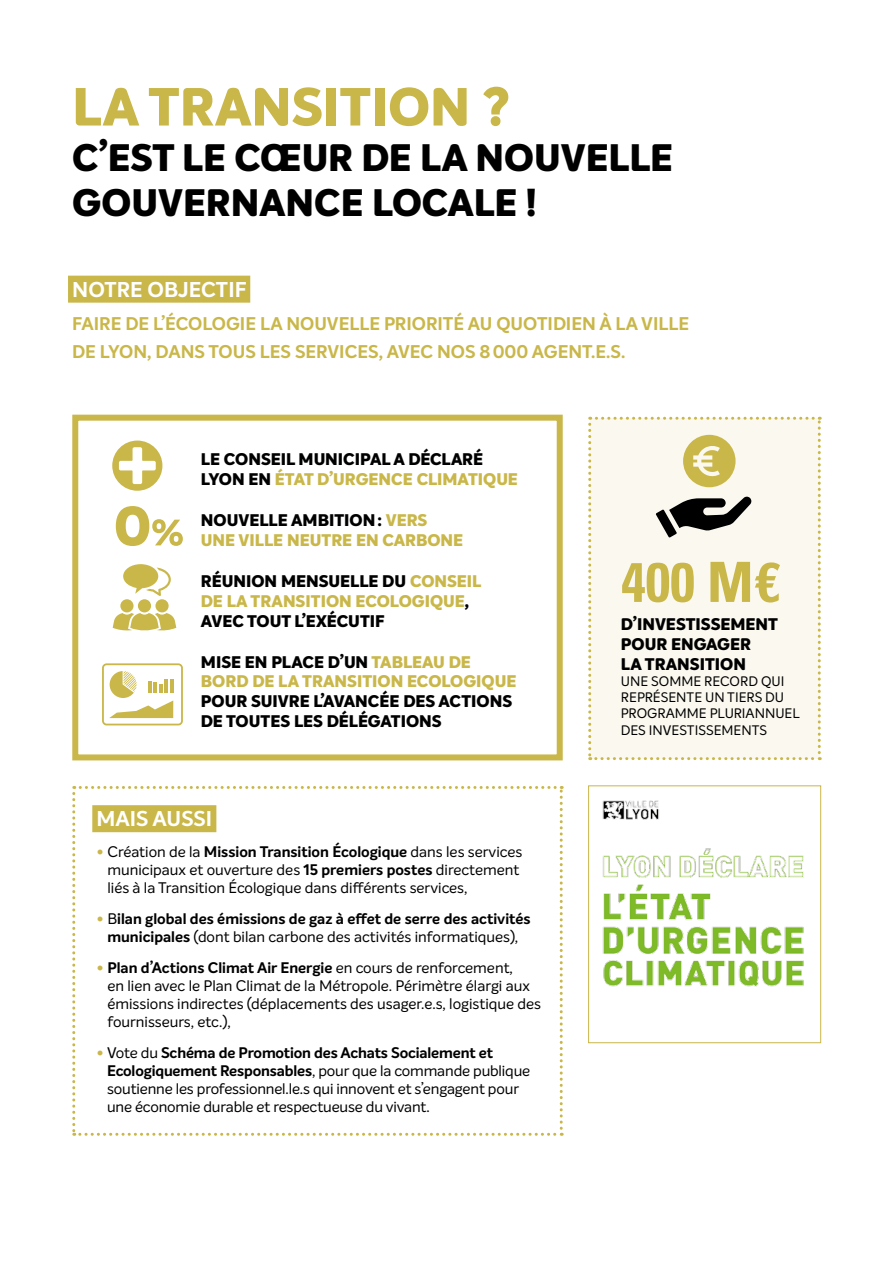
<style>
.page{position:relative;width:893px;height:1263px;background:#fff}
.page>*{position:absolute;margin:0;border:0;box-sizing:border-box;transform-origin:0 0}
.t1{font:700 condensed 55.5px "Univers";color:#c9b749}
.TITRE_2{font:800 52.5px "Intelo";color:#c9b749}
.TITRE_2-2{font:800 37.5px/45px "Intelo";color:#000}
.t2{font:700 21px "Intelo Alt";color:#fff}
.t3{font:700 18px/28.5px "Intelo Alt";color:#c9b749}
.t4{font:800 16.5px/19.8px "Intelo Alt";color:#000}
.t5{font:800 16.5px/19.8px "Intelo Alt";color:#c9b749}
.t6{font:800 16.5px/19.8px "Intelo";color:#000}
.t7{font:15px/18px "Intelo";color:#000}
.t8{font:700 15px/18px "Intelo Alt";color:#000;text-align:center}
.t9{font:13.5px/16.2px "Intelo";color:#000}
.s1{color:#c9b749}
.s2{color:#000}
.s3{font-family:"DIN Pro";font-weight:700;color:#c9b749}
.s4{font-family:"Intelo Alt";font-weight:700}
.s5{font-family:"DIN Pro";color:#c9b749}
.s6{font-family:"Intelo";font-weight:400}
.s7{font-family:"Helvetica Neue"}
</style>
<div class="page">
<div style="left:68px;top:276px;width:182px;height:27px;background:#c9b749"></div>
<div style="left:72px;top:415px;width:491px;height:345px;background:#fff;border:6px solid #c9b749"></div>
<svg style="left:588px;top:417px;width:233px;height:343px"></svg>
<svg style="left:116px;top:506px;width:67px;height:40px"></svg>
<img style="left:602px;top:800px;width:202px;height:187px">
<div style="left:588px;top:785px;width:233px;height:258px;border:1px solid #c9b749"></div>
<svg style="left:72px;top:786px;width:491px;height:350px"></svg>
<div style="left:112px;top:441px;width:50px;height:50px;background:#c9b749;border-radius:50%"></div>
<svg style="left:119px;top:447px;width:37px;height:37px"></svg>
<svg style="left:113px;top:613px;width:63px;height:18px"></svg>
<div style="left:138px;top:599px;width:13px;height:13px;background:#c9b749;border-radius:50%"></div>
<div style="left:120px;top:599px;width:14px;height:13px;background:#c9b749;border-radius:50%"></div>
<div style="left:155px;top:599px;width:14px;height:13px;background:#c9b749;border-radius:50%"></div>
<svg style="left:123px;top:564px;width:48px;height:32px"></svg>
<svg style="left:102px;top:663px;width:81px;height:62px"></svg>
<p class="TITRE_2" style="left:72px;top:73px;width:439px">LA TRANSITION ?</p>
<p class="TITRE_2-2" style="left:72px;top:136px;width:602px">C’EST LE CŒUR DE LA NOUVELLE<br>GOUVERNANCE LOCALE !</p>
<p class="t2" style="left:72px;top:276px;width:176px">NOTRE OBJECTIF</p>
<p class="t3" style="left:72px;top:309px;width:618px">FAIRE DE L’ÉCOLOGIE LA NOUVELLE PRIORITÉ AU QUOTIDIEN À LA VILLE<br>DE LYON, DANS TOUS LES SERVICES, AVEC NOS 8000 AGENT.E.S.</p>
<p class="t4" style="left:201px;top:450px;width:319px">LE CONSEIL MUNICIPAL A DÉCLARÉ<br>LYON EN <span class="s1">ÉTAT D’URGENCE CLIMATIQUE</span></p>
<p class="t5" style="left:201px;top:511px;width:264px"><span class="s2">NOUVELLE AMBITION:</span> VERS<br>UNE VILLE NEUTRE EN CARBONE</p>
<p class="t4" style="left:201px;top:572px;width:282px">RÉUNION MENSUELLE DU <span class="s1">CONSEIL<br>DE LA TRANSITION ECOLOGIQUE</span>,<br>AVEC TOUT L’EXÉCUTIF</p>
<p class="t4" style="left:201px;top:652px;width:317px">MISE EN PLACE D’UN <span class="s1">TABLEAU DE<br>BORD DE LA TRANSITION ECOLOGIQUE<br></span>POUR SUIVRE L’AVANCÉE DES ACTIONS<br>DE TOUTES LES DÉLÉGATIONS</p>
<p class="t2" style="left:97px;top:806px;width:117px">MAIS AUSSI</p>
<p class="t7" style="left:107px;top:843px;width:416px;text-indent:-11px"><span class="s3">•</span> Création de la <span class="s4">Mission Transition Écologique</span> dans les services municipaux et ouverture des <span class="s4">15 premiers postes</span> directement liés à la Transition Écologique dans différents services,</p>
<p class="t8" style="left:97px;top:910px;width:436px"><span class="s5">•</span> <span class="s6">B</span>ilan global des émissions de gaz à effet de serre des activités municipales <span class="s6">(dont bilan carbone des activités informatiques),</span></p>
<p class="t7" style="left:107px;top:958px;width:435px;text-indent:-11px"><span class="s3">•</span> <span class="s4">Plan d’Actions Climat Air Energie</span> en cours de renforcement,<br>en lien avec le Plan Climat de la Métropole. Périmètre élargi aux émissions indirectes (déplacements des usager.e.s, logistique des fournisseurs, etc.),</p>
<p class="t7" style="left:107px;top:1043px;width:425px;text-indent:-11px"><span class="s3">•</span> Vote du <span class="s4">Schéma de Promotion des Achats Socialement et Ecologiquement Responsables</span>, pour que la commande publique soutienne les professionnel.le.s qui innovent et s’engagent pour une économie durable et respectueuse du vivant.</p>
<p class="t1" style="left:621px;top:548px;width:161px">400 M<span class="s7">€</span></p>
<p class="t6" style="left:621px;top:615px;width:159px">D’INVESTISSEMENT</p>
<p class="t6" style="left:621px;top:635px;width:132px">POUR ENGAGER<br>LA TRANSITION</p>
<p class="t9" style="left:621px;top:673px;width:180px">UNE SOMME RECORD QUI<br>REPRÉSENTE UN TIERS DU<br>PROGRAMME PLURIANNUEL<br>DES INVESTISSEMENTS</p>
</div>
